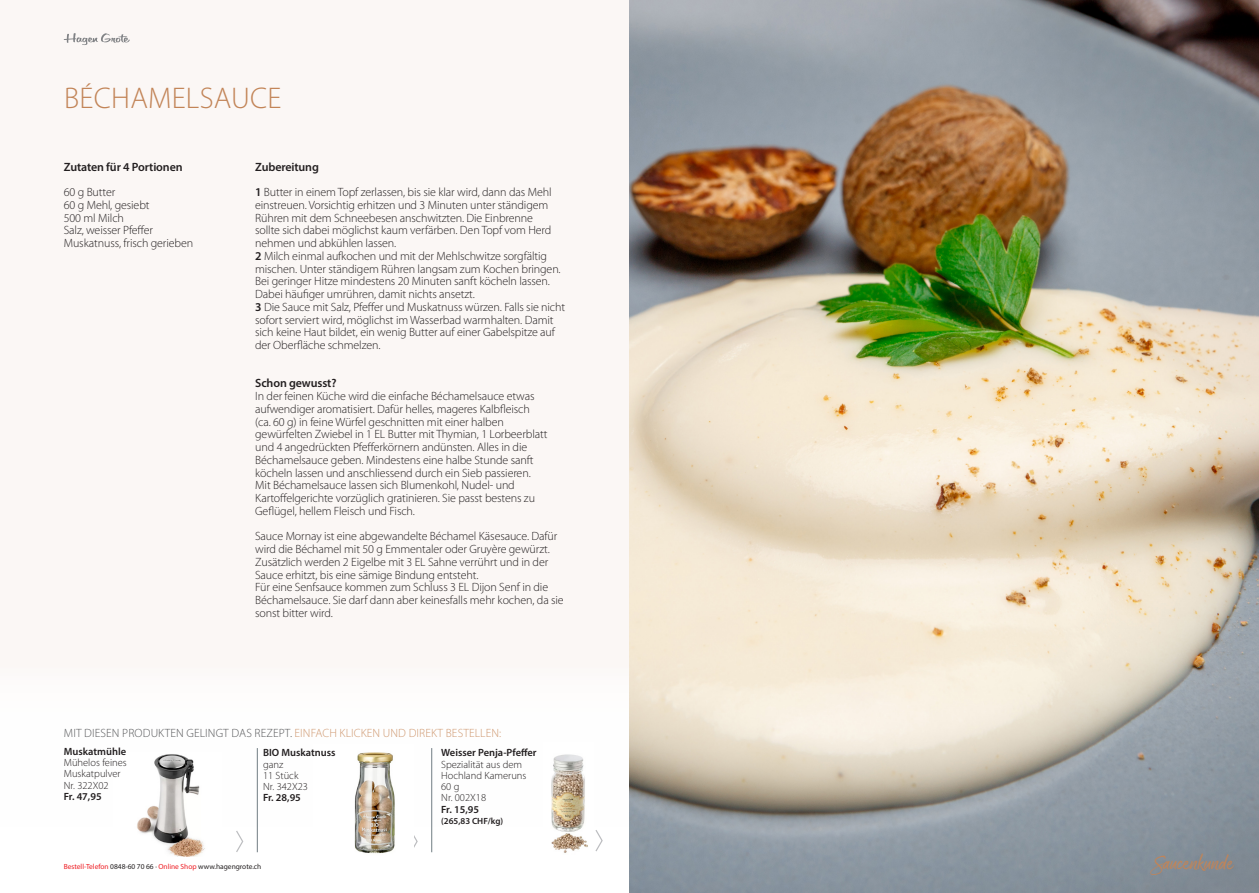
<style>
.page{position:relative;width:1259px;height:893px;background:#fff}
.page>*{position:absolute;margin:0;border:0;box-sizing:border-box;transform-origin:0 0}
.t1{font:300 30px "Myriad Pro";letter-spacing:.01em;color:#c28457}
.t2{font:22.5px "Good Karma";letter-spacing:-.01em;color:#c28457}
.Copy{font:300 12px/12.8px "Myriad Pro";letter-spacing:-.01em;color:#231f20}
.t3{font:300 12px "Myriad Pro";letter-spacing:.01em;color:#57585a}
.Copy-2{font:600 12px "Myriad Pro";letter-spacing:-.01em;color:#231f20}
.t4{font:300 10.5px/11.2px "Myriad Pro";color:#231f20}
.t5{font:600 10.5px "Myriad Pro";color:#231f20}
.t6{font:600 9px "Myriad Pro";color:#231f20}
.t7{font:7.35px "Myriad Pro";color:#231f20}
.s1{font-weight:600}
.s2{color:#cf9870}
.s3{color:#ee1d23}
</style>
<div class="page">
<div style="left:0;top:0;width:887px;height:893px;background:#fbf7f5"></div>
<div style="left:0;top:663px;width:1259px;height:230px;background:#fff"></div>
<img style="left:629px;top:0;width:630px;height:893px">
<hr style="left:257px;top:748px;width:1px;height:104px;background:#717d83">
<hr style="left:431px;top:748px;width:1px;height:104px;background:#717d83">
<svg style="left:236px;top:831px;width:8px;height:21px"></svg>
<svg style="left:414px;top:835px;width:4px;height:13px"></svg>
<svg style="left:595px;top:830px;width:8px;height:22px"></svg>
<img style="left:137px;top:754px;width:68px;height:103px">
<img style="left:354px;top:752px;width:41px;height:102px">
<img style="left:551px;top:754px;width:37px;height:99px">
<svg style="left:64px;top:33px;width:66px;height:12px"></svg>
<p class="t1" style="left:64px;top:80px;width:219px">BÉCHAMELSAUCE</p>
<p class="Copy-2" style="left:64px;top:159px;width:120px">Zutaten für 4 Portionen</p>
<p class="Copy" style="left:64px;top:186px;width:53px">60 g Butter</p>
<p class="Copy" style="left:64px;top:198px;width:87px">60 g Mehl, gesiebt</p>
<p class="Copy" style="left:64px;top:211px;width:62px">500 ml Milch</p>
<p class="Copy" style="left:64px;top:224px;width:91px">Salz, weisser Pfeffer</p>
<p class="Copy" style="left:64px;top:237px;width:131px">Muskatnuss, frisch gerieben</p>
<p class="Copy-2" style="left:255px;top:159px;width:65px">Zubereitung</p>
<p class="Copy" style="left:255px;top:186px;width:311px"><span class="s1">1</span> Butter in einem Topf zerlassen, bis sie klar wird, dann das Mehl einstreuen. Vorsichtig erhitzen und 3 Minuten unter ständigem Rühren mit dem Schneebesen anschwitzten. Die Einbrenne<br>sollte sich dabei möglichst kaum verfärben. Den Topf vom Herd nehmen und abkühlen lassen.<br><span class="s1">2</span> Milch einmal aufkochen und mit der Mehlschwitze sorgfältig mischen. Unter ständigem Rühren langsam zum Kochen bringen.<br>Bei geringer Hitze mindestens 20 Minuten sanft köcheln lassen.<br>Dabei häufiger umrühren, damit nichts ansetzt.<br><span class="s1">3</span> Die Sauce mit Salz, Pfeffer und Muskatnuss würzen. Falls sie nicht sofort serviert wird, möglichst im Wasserbad warmhalten. Damit sich keine Haut bildet, ein wenig Butter auf einer Gabelspitze auf der Oberfläche schmelzen.</p>
<p class="Copy" style="left:255px;top:377px;width:294px"><span class="s1">Schon gewusst?<br></span>In der feinen Küche wird die einfache Béchamelsauce etwas aufwendiger aromatisiert. Dafür helles, mageres Kalbfleisch (ca. 60 g) in feine Würfel geschnitten mit einer halben gewürfelten Zwiebel in 1 EL Butter mit Thymian, 1 Lorbeerblatt und 4 angedrückten Pfefferkörnern andünsten. Alles in die Béchamelsauce geben. Mindestens eine halbe Stunde sanft köcheln lassen und anschliessend durch ein Sieb passieren.</p>
<p class="Copy" style="left:255px;top:479px;width:281px">Mit Béchamelsauce lassen sich Blumenkohl, Nudel- und<br>Kartoffelgerichte vorzüglich gratinieren. Sie passt bestens zu<br>Geflügel, hellem Fleisch und Fisch.</p>
<p class="Copy" style="left:255px;top:530px;width:304px">Sauce Mornay ist eine abgewandelte Béchamel Käsesauce. Dafür wird die Béchamel mit 50 g Emmentaler oder Gruyère gewürzt.<br>Zusätzlich werden 2 Eigelbe mit 3 EL Sahne verrührt und in der Sauce erhitzt, bis eine sämige Bindung entsteht.</p>
<p class="Copy" style="left:255px;top:581px;width:310px">Für eine Senfsauce kommen zum Schluss 3 EL Dijon Senf in die<br>Béchamelsauce. Sie darf dann aber keinesfalls mehr kochen, da sie sonst bitter wird.</p>
<p class="t3" style="left:64px;top:726px;width:439px">MIT DIESEN PRODUKTEN GELINGT DAS REZEPT. <span class="s2">EINFACH KLICKEN UND DIREKT BESTELLEN:</span></p>
<p class="t5" style="left:64px;top:745px;width:64px">Muskatmühle</p>
<p class="t4" style="left:64px;top:757px;width:65px">Mühelos feines<br>Muskatpulver</p>
<p class="t4" style="left:64px;top:779px;width:46px">Nr. 322X02</p>
<p class="t5" style="left:64px;top:790px;width:39px">Fr. 47,95</p>
<p class="t5" style="left:263px;top:746px;width:74px">BIO Muskatnuss</p>
<p class="t4" style="left:263px;top:758px;width:37px">ganz<br>11 Stück</p>
<p class="t4" style="left:263px;top:781px;width:46px">Nr. 342X23</p>
<p class="t5" style="left:263px;top:791px;width:39px">Fr. 28,95</p>
<p class="t5" style="left:441px;top:746px;width:97px">Weisser Penja-Pfeffer</p>
<p class="t4" style="left:441px;top:758px;width:87px">Spezialität aus dem<br>Hochland Kameruns<br>60 g</p>
<p class="t4" style="left:441px;top:792px;width:46px">Nr. 002X18</p>
<p class="t5" style="left:441px;top:802px;width:39px">Fr. 15,95</p>
<p class="t6" style="left:441px;top:815px;width:64px">(265,83 CHF/kg)</p>
<p class="t7" style="left:64px;top:862px;width:199px"><span class="s3">Bestell-Telefon</span> 0848-60 70 66 · <span class="s3">Online Shop</span> www.hagengrote.ch</p>
<h2 class="t2" style="left:1154px;top:850px;width:80px">Saucenkunde</h2>
</div>
